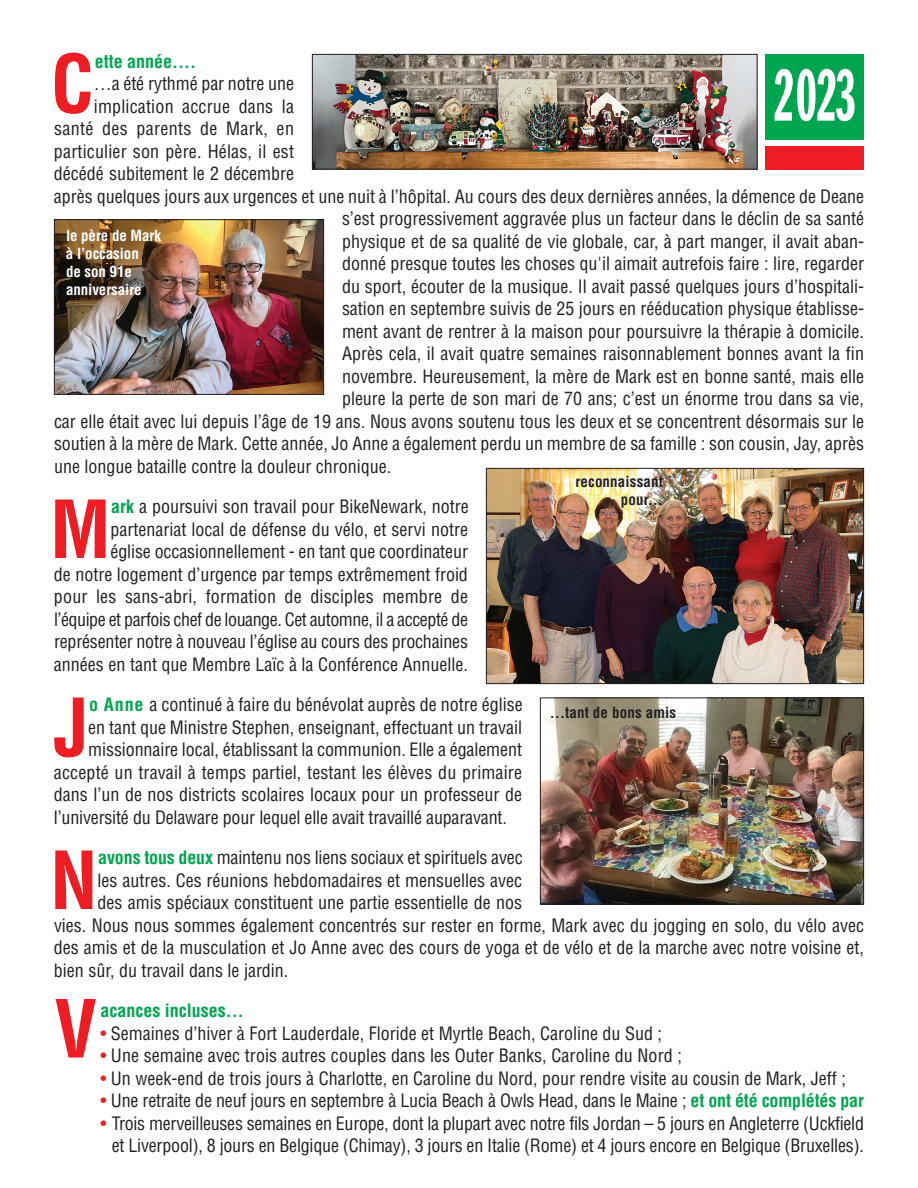
<style>
.page{position:relative;width:918px;height:1188px;background:#fff}
.page>*{position:absolute;margin:0;border:0;box-sizing:border-box;transform-origin:0 0}
.t1{font:700 condensed 78px "Helvetica";color:#ee1d23}
.t2{font:72px "Franklin Gothic Extra Cond";color:#fff;scale:.75 1}
.t3{font:condensed 18px/22.5px "Helvetica";color:#231f20;text-align:right}
.t4{font:700 condensed 18px "Helvetica";color:#00a54f}
.t5{font:condensed 18px "Helvetica";letter-spacing:.02em;color:#231f20}
.t6{font:700 condensed 15px/18px "Helvetica";letter-spacing:-.005em;color:#fff}
.t7{font:700 condensed 15px/18px "Helvetica";letter-spacing:.01em;color:#231f20;text-align:right}
.s1{font-weight:700;color:#00a54f}
.s2{color:#ee1d23}
</style>
<div class="page">
<div style="left:765px;top:54px;width:99px;height:86px;background:#00a54f"></div>
<img style="left:314px;top:56px;width:442px;height:112px">
<div style="left:312px;top:54px;width:446px;height:116px;border:1px solid #231f20"></div>
<div style="left:765px;top:146px;width:99px;height:24px;background:#ee1d23"></div>
<img style="left:56px;top:221px;width:266px;height:172px">
<div style="left:54px;top:219px;width:270px;height:176px;border:1px solid #231f20"></div>
<img style="left:488px;top:470px;width:374px;height:212px">
<div style="left:486px;top:468px;width:378px;height:216px;border:1px solid #231f20"></div>
<img style="left:542px;top:700px;width:320px;height:202px">
<div style="left:540px;top:698px;width:324px;height:206px;border:1px solid #231f20"></div>
<h1 class="t1" style="left:51px;top:54px;width:45px">C</h1>
<p class="t4" style="left:95px;top:54px;width:103px">ette année....</p>
<h2 class="t2" style="left:774px;top:69px;width:109px">2023</h2>
<p class="t3" style="left:94px;top:74px;width:202px">…a été rythmé par notre une</p>
<p class="t3" style="left:94px;top:96px;width:202px">implication accrue dans la</p>
<p class="t5" style="left:54px;top:122px;width:242px">santé des parents de Mark, en</p>
<p class="t3" style="left:54px;top:141px;width:242px">particulier son père. Hélas, il est</p>
<p class="t3" style="left:54px;top:164px;width:241px">décédé subitement le 2 décembre</p>
<p class="t3" style="left:54px;top:186px;width:812px">après quelques jours aux urgences et une nuit à l’hôpital. Au cours des deux dernières années, la démence de Deane</p>
<p class="t3" style="left:342px;top:209px;width:524px">s’est progressivement aggravée plus un facteur dans le déclin de sa santé</p>
<p class="t3" style="left:342px;top:231px;width:524px">physique et de sa qualité de vie globale, car, à part manger, il avait aban-</p>
<p class="t3" style="left:342px;top:254px;width:524px">donné presque toutes les choses qu'il aimait autrefois faire : lire, regarder</p>
<p class="t3" style="left:342px;top:276px;width:524px">du sport, écouter de la musique. Il avait passé quelques jours d’hospitali-</p>
<p class="t3" style="left:342px;top:299px;width:524px">sation en septembre suivis de 25 jours en rééducation physique établisse-</p>
<p class="t3" style="left:342px;top:321px;width:524px">ment avant de rentrer à la maison pour poursuivre la thérapie à domicile.</p>
<p class="t3" style="left:342px;top:344px;width:524px">Après cela, il avait quatre semaines raisonnablement bonnes avant la fin</p>
<p class="t3" style="left:342px;top:366px;width:524px">novembre. Heureusement, la mère de Mark est en bonne santé, mais elle</p>
<p class="t3" style="left:342px;top:389px;width:524px">pleure la perte de son mari de 70 ans; c’est un énorme trou dans sa vie,</p>
<p class="t3" style="left:54px;top:411px;width:812px">car elle était avec lui depuis l’âge de 19 ans. Nous avons soutenu tous les deux et se concentrent désormais sur le</p>
<p class="t3" style="left:54px;top:434px;width:812px">soutien à la mère de Mark. Cette année, Jo Anne a également perdu un membre de sa famille : son cousin, Jay, après</p>
<p class="t3" style="left:54px;top:456px;width:339px">une longue bataille contre la douleur chronique.</p>
<h1 class="t1" style="left:50px;top:500px;width:62px">M</h1>
<p class="t6" style="left:66px;top:228px;width:97px">le père de Mark à l’occasion<br>de son 91e anniversaire</p>
<p class="t7" style="left:575px;top:473px;width:89px">reconnaissant pour...</p>
<p class="t3" style="left:54px;top:497px;width:416px"><span class="s1">ark</span> a poursuivi son travail pour BikeNewark, notre partenariat local de défense du vélo, et servi notre<br>église occasionnellement - en tant que coordinateur<br>de notre logement d’urgence par temps extrêmement froid pour les sans-abri, formation de disciples membre de l’équipe et parfois chef de louange. Cet automne, il a accepté de représenter notre à nouveau l’église au cours des prochaines années en tant que Membre Laïc à la Conférence Annuelle.</p>
<h1 class="t1" style="left:54px;top:698px;width:36px">J</h1>
<p class="t3" style="left:89px;top:695px;width:435px"><span class="s1">o Anne</span> a continué à faire du bénévolat auprès de notre église</p>
<p class="t7" style="left:550px;top:704px;width:128px">...tant de bons amis</p>
<p class="t3" style="left:88px;top:717px;width:435px">en tant que Ministre Stephen, enseignant, effectuant un travail</p>
<p class="t3" style="left:88px;top:740px;width:435px">missionnaire local, établissant la communion. Elle a également</p>
<p class="t3" style="left:54px;top:762px;width:469px">accepté un travail à temps partiel, testant les élèves du primaire</p>
<p class="t3" style="left:54px;top:785px;width:469px">dans l’un de nos districts scolaires locaux pour un professeur de</p>
<p class="t3" style="left:54px;top:807px;width:454px">l’université du Delaware pour lequel elle avait travaillé auparavant.</p>
<h1 class="t1" style="left:50px;top:850px;width:49px">N</h1>
<p class="t3" style="left:98px;top:848px;width:426px"><span class="s1">avons tous deux</span> maintenu nos liens sociaux et spirituels avec</p>
<p class="t3" style="left:98px;top:870px;width:426px">les autres. Ces réunions hebdomadaires et mensuelles avec</p>
<p class="t3" style="left:98px;top:893px;width:426px">des amis spéciaux constituent une partie essentielle de nos</p>
<p class="t3" style="left:54px;top:915px;width:811px">vies. Nous nous sommes également concentrés sur rester en forme, Mark avec du jogging en solo, du vélo avec</p>
<p class="t3" style="left:54px;top:938px;width:812px">des amis et de la musculation et Jo Anne avec des cours de yoga et de vélo et de la marche avec notre voisine et,</p>
<p class="t3" style="left:54px;top:960px;width:236px">bien sûr, du travail dans le jardin.</p>
<p class="t4" style="left:100px;top:1004px;width:145px">acances incluses…</p>
<p class="t3" style="left:100px;top:1023px;width:563px"><span class="s2">•</span> Semaines d’hiver à Fort Lauderdale, Floride et Myrtle Beach, Caroline du Sud ;</p>
<p class="t3" style="left:100px;top:1046px;width:583px"><span class="s2">•</span> Une semaine avec trois autres couples dans les Outer Banks, Caroline du Nord ;</p>
<p class="t3" style="left:100px;top:1068px;width:747px"><span class="s2">•</span> Un week-end de trois jours à Charlotte, en Caroline du Nord, pour rendre visite au cousin de Mark, Jeff ;</p>
<p class="t3" style="left:100px;top:1091px;width:765px"><span class="s2">•</span> Une retraite de neuf jours en septembre à Lucia Beach à Owls Head, dans le Maine ; <span class="s1">et ont été complétés par</span></p>
<p class="t3" style="left:101px;top:1113px;width:765px"><span class="s2">•</span> Trois merveilleuses semaines en Europe, dont la plupart avec notre fils Jordan – 5 jours en Angleterre (Uckfield et Liverpool), 8 jours en Belgique (Chimay), 3 jours en Italie (Rome) et 4 jours encore en Belgique (Bruxelles).</p>
<h1 class="t1" style="left:54px;top:999px;width:45px">V</h1>
</div>
